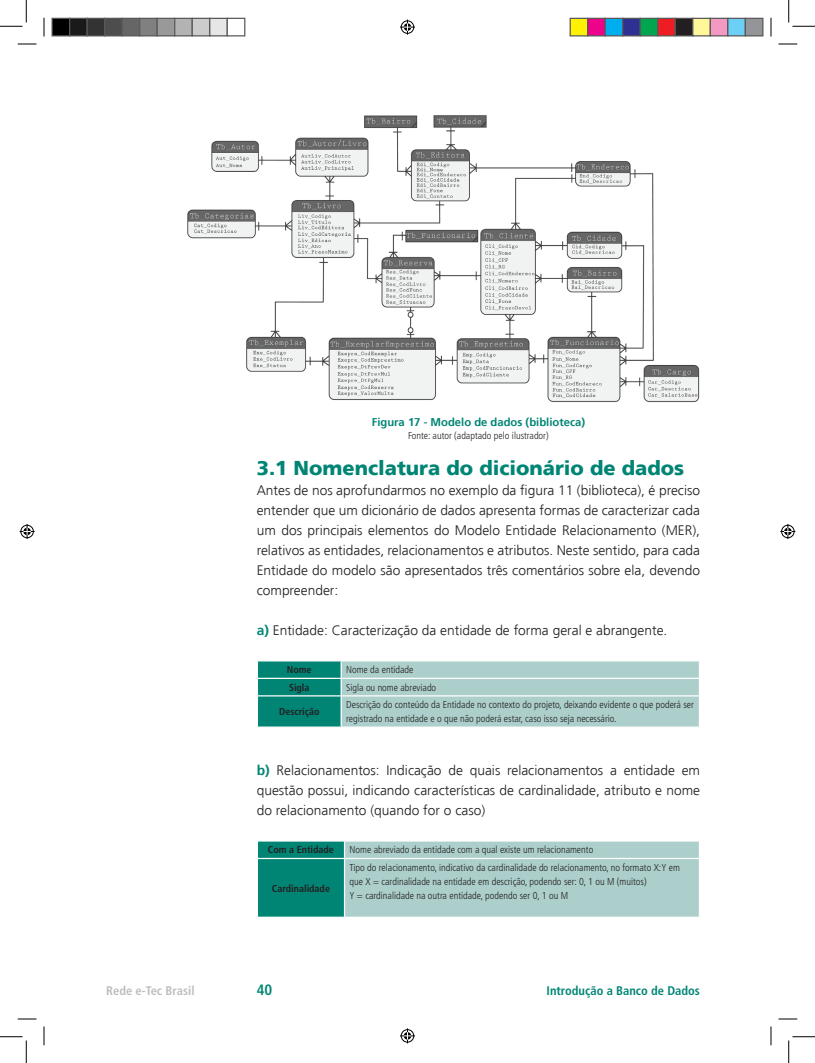
<style>
.page{position:relative;width:815px;height:1063px;background:#fff}
.page>*{position:absolute;margin:0;border:0;box-sizing:border-box;transform-origin:0 0}
.t1{font:900 20px "Frutiger LT Std";color:#008575}
.t2{font:700 condensed 15px "Frutiger LT Std";color:#008575}
.t3{font:300 13.75px/20px "Frutiger LT Std";color:#231f20;text-align:justify}
.t4{font:700 condensed 12.5px "Frutiger LT Std";color:#008575}
.t5{font:700 condensed 12.5px "Frutiger LT Std";color:#bcbdc0}
.t6{font:700 11.25px "Frutiger LT Std";color:#008575}
.t7{font:300 condensed 10px/13.8px "Frutiger LT Std";color:#231f20}
.t8{font:700 condensed 10px "Frutiger LT Std";color:#231f20}
.s1{font-weight:700;color:#008575}
</style>
<div class="page">
<svg style="left:257px;top:661px;width:442px;height:66px;background:#90c3bd"></svg>
<hr style="left:257px;top:677px;width:84px;height:2px;background:#fff">
<hr style="left:341px;top:677px;width:358px;height:2px;background:#fff">
<svg style="left:257px;top:841px;width:442px;height:75px;background:#8bc1ba"></svg>
<hr style="left:257px;top:857px;width:87px;height:2px;background:#fff">
<hr style="left:257px;top:859px;width:1px;height:57px;background:#fff">
<hr style="left:344px;top:857px;width:355px;height:2px;background:#fff">
<hr style="left:344px;top:859px;width:1px;height:57px;background:#fff">
<hr style="left:698px;top:859px;width:1px;height:57px;background:#fff">
<img style="left:187px;top:115px;width:512px;height:287px">
<svg style="left:18px;top:43px;width:18px;height:2px"></svg>
<svg style="left:778px;top:43px;width:19px;height:2px"></svg>
<svg style="left:18px;top:1018px;width:18px;height:1px"></svg>
<svg style="left:778px;top:1018px;width:19px;height:1px"></svg>
<svg style="left:43px;top:18px;width:2px;height:18px"></svg>
<svg style="left:43px;top:1026px;width:2px;height:19px"></svg>
<svg style="left:770px;top:18px;width:1px;height:18px"></svg>
<svg style="left:770px;top:1026px;width:1px;height:19px"></svg>
<svg style="left:0;top:0;width:27px;height:27px"></svg>
<svg style="left:0;top:1036px;width:27px;height:26px"></svg>
<svg style="left:788px;top:0;width:26px;height:27px"></svg>
<svg style="left:788px;top:1036px;width:26px;height:26px"></svg>
<svg style="left:400px;top:20px;width:15px;height:15px"></svg>
<svg style="left:400px;top:1028px;width:15px;height:15px"></svg>
<svg style="left:20px;top:524px;width:15px;height:15px"></svg>
<svg style="left:780px;top:524px;width:15px;height:15px"></svg>
<div style="left:52px;top:18px;width:18px;height:18px;background:#000"></div>
<div style="left:51px;top:18px;width:19px;height:18px;border:1px solid #595959"></div>
<div style="left:70px;top:18px;width:17px;height:18px;background:#1a1a1a"></div>
<div style="left:69px;top:18px;width:19px;height:18px;border:1px solid #595959"></div>
<div style="left:87px;top:18px;width:18px;height:18px;background:#333"></div>
<div style="left:86px;top:18px;width:19px;height:18px;border:1px solid #595959"></div>
<div style="left:105px;top:18px;width:17px;height:18px;background:#4d4d4d"></div>
<div style="left:104px;top:18px;width:19px;height:18px;border:1px solid #595959"></div>
<div style="left:122px;top:18px;width:18px;height:18px;background:#666"></div>
<div style="left:121px;top:18px;width:19px;height:18px;border:1px solid #595959"></div>
<div style="left:140px;top:18px;width:17px;height:18px;background:#808080"></div>
<div style="left:139px;top:18px;width:19px;height:18px;border:1px solid #595959"></div>
<div style="left:157px;top:18px;width:18px;height:18px;background:#999"></div>
<div style="left:156px;top:18px;width:19px;height:18px;border:1px solid #595959"></div>
<div style="left:175px;top:18px;width:17px;height:18px;background:#b3b3b3"></div>
<div style="left:174px;top:18px;width:19px;height:18px;border:1px solid #595959"></div>
<div style="left:192px;top:18px;width:18px;height:18px;background:#ccc"></div>
<div style="left:191px;top:18px;width:19px;height:18px;border:1px solid #595959"></div>
<div style="left:210px;top:18px;width:17px;height:18px;background:#e6e6e6"></div>
<div style="left:209px;top:18px;width:19px;height:18px;border:1px solid #595959"></div>
<div style="left:226px;top:18px;width:19px;height:18px;border:1px solid #595959"></div>
<div style="left:570px;top:18px;width:17px;height:18px;background:#fff101"></div>
<div style="left:569px;top:18px;width:19px;height:18px;border:1px solid #595959"></div>
<div style="left:587px;top:18px;width:18px;height:18px;background:#ed028c"></div>
<div style="left:587px;top:18px;width:18px;height:18px;border:1px solid #595959"></div>
<div style="left:605px;top:18px;width:17px;height:18px;background:#00aeef"></div>
<div style="left:604px;top:18px;width:19px;height:18px;border:1px solid #595959"></div>
<div style="left:622px;top:18px;width:18px;height:18px;background:#2e3092"></div>
<div style="left:622px;top:18px;width:18px;height:18px;border:1px solid #595959"></div>
<div style="left:640px;top:18px;width:17px;height:18px;background:#00a54f"></div>
<div style="left:639px;top:18px;width:19px;height:18px;border:1px solid #595959"></div>
<div style="left:657px;top:18px;width:18px;height:18px;background:#ee1d23"></div>
<div style="left:657px;top:18px;width:18px;height:18px;border:1px solid #595959"></div>
<div style="left:675px;top:18px;width:17px;height:18px;background:#231f20"></div>
<div style="left:674px;top:18px;width:19px;height:18px;border:1px solid #595959"></div>
<div style="left:692px;top:18px;width:18px;height:18px;background:#fff79a"></div>
<div style="left:692px;top:18px;width:18px;height:18px;border:1px solid #595959"></div>
<div style="left:710px;top:18px;width:17px;height:18px;background:#f499c2"></div>
<div style="left:709px;top:18px;width:19px;height:18px;border:1px solid #595959"></div>
<div style="left:727px;top:18px;width:18px;height:18px;background:#6bcff6"></div>
<div style="left:727px;top:18px;width:18px;height:18px;border:1px solid #595959"></div>
<div style="left:745px;top:18px;width:17px;height:18px;background:#939598"></div>
<div style="left:744px;top:18px;width:19px;height:18px;border:1px solid #595959"></div>
<p class="t6" style="left:371px;top:415px;width:215px">Figura 17 - Modelo de dados (biblioteca)</p>
<p class="t7" style="left:408px;top:428px;width:142px">Fonte: autor (adaptado pelo ilustrador)</p>
<h1 class="t1" style="left:257px;top:456px;width:429px">3.1 Nomenclatura do dicionário de dados</h1>
<p class="t3" style="left:257px;top:480px;width:444px">Antes de nos aprofundarmos no exemplo da figura 11 (biblioteca), é preciso entender que um dicionário de dados apresenta formas de caracterizar cada um dos principais elementos do Modelo Entidade Relacionamento (MER), relativos as entidades, relacionamentos e atributos. Neste sentido, para cada Entidade do modelo são apresentados três comentários sobre ela, devendo compreender:</p>
<p class="t3" style="left:257px;top:620px;width:412px"><span class="s1">a)</span> Entidade: Caracterização da entidade de forma geral e abrangente.</p>
<p class="t8" style="left:287px;top:664px;width:26px">Nome</p>
<p class="t7" style="left:346px;top:663px;width:69px">Nome da entidade</p>
<p class="t8" style="left:289px;top:681px;width:22px">Sigla</p>
<p class="t7" style="left:346px;top:680px;width:92px">Sigla ou nome abreviado</p>
<p class="t8" style="left:279px;top:705px;width:42px">Descrição</p>
<p class="t7" style="left:346px;top:698px;width:349px">Descrição do conteúdo da Entidade no contexto do projeto, deixando evidente o que poderá ser registrado na entidade e o que não poderá estar, caso isso seja necessário.</p>
<p class="t3" style="left:257px;top:760px;width:444px"><span class="s1">b)</span> Relacionamentos: Indicação de quais relacionamentos a entidade em questão possui, indicando características de cardinalidade, atributo e nome do relacionamento (quando for o caso)</p>
<p class="t8" style="left:268px;top:844px;width:67px">Com a Entidade</p>
<p class="t7" style="left:349px;top:843px;width:245px">Nome abreviado da entidade com a qual existe um relacionamento</p>
<p class="t8" style="left:272px;top:882px;width:60px">Cardinalidade</p>
<p class="t7" style="left:349px;top:860px;width:332px">Tipo do relacionamento, indicativo da cardinalidade do relacionamento, no formato X:Y em que X = cardinalidade na entidade em descrição, podendo ser: 0, 1 ou M (muitos)<br>Y = cardinalidade na outra entidade, podendo ser 0, 1 ou M</p>
<p class="t5" style="left:106px;top:983px;width:90px">Rede e-Tec Brasil</p>
<p class="t2" style="left:257px;top:981px;width:17px">40</p>
<p class="t4" style="left:546px;top:983px;width:155px">Introdução a Banco de Dados</p>
</div>
